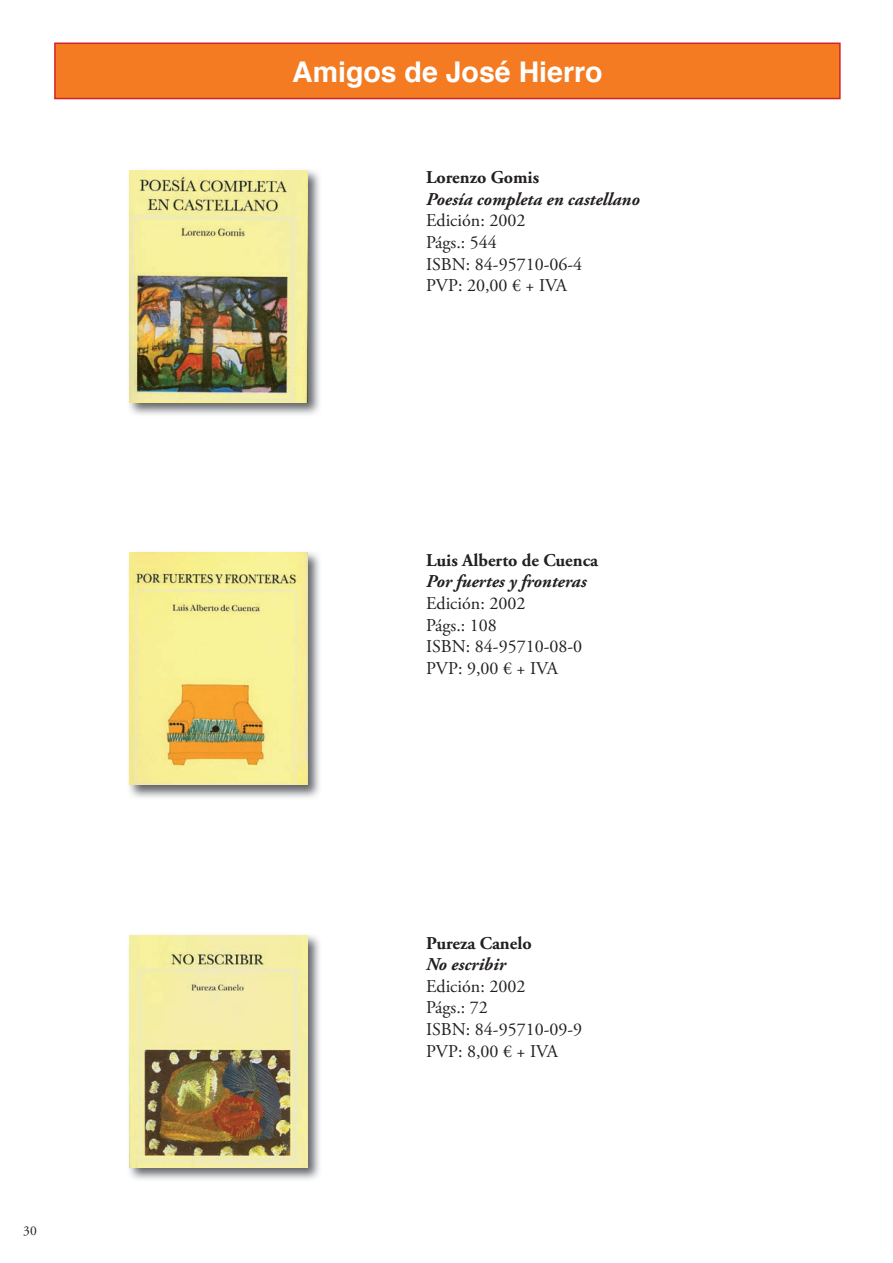
<style>
.page{position:relative;width:893px;height:1263px;background:#fff}
.page>*{position:absolute;margin:0;border:0;box-sizing:border-box;transform-origin:0 0}
.t1{font:700 28.5px "Helvetica";color:#fff}
.t2{font:18px/21.6px "Adobe Garamond Pro";color:#231f20}
.t3{font:italic 700 18px "Adobe Garamond Pro";color:#231f20}
.t4{font:700 18px "Adobe Garamond Pro";color:#231f20}
.t5{font:13.5px "Adobe Garamond Pro";color:#231f20}
</style>
<div class="page">
<div style="left:55px;top:43px;width:785px;height:56px;background:#f47b21"></div>
<div style="left:54px;top:43px;width:787px;height:56px;border:2px solid #d1232a"></div>
<img style="left:129px;top:552px;width:191px;height:246px">
<img style="left:129px;top:553px;width:179px;height:232px">
<img style="left:129px;top:935px;width:191px;height:245px">
<img style="left:129px;top:935px;width:179px;height:232px">
<img style="left:129px;top:170px;width:191px;height:245px">
<img style="left:129px;top:170px;width:179px;height:232px">
<p class="t5" style="left:23px;top:1222px;width:15px">30</p>
<h1 class="t1" style="left:292px;top:49px;width:312px">Amigos de José Hierro</h1>
<p class="t4" style="left:426px;top:167px;width:115px">Lorenzo Gomis</p>
<p class="t3" style="left:426px;top:189px;width:215px">Poesía completa en castellano</p>
<p class="t2" style="left:426px;top:211px;width:158px">Edición: 2002<br>Págs.: 544<br>ISBN: 84-95710-06-4<br>PVP: 20,00 € + IVA</p>
<p class="t4" style="left:426px;top:550px;width:174px">Luis Alberto de Cuenca</p>
<p class="t3" style="left:426px;top:571px;width:162px">Por fuertes y fronteras</p>
<p class="t2" style="left:426px;top:593px;width:158px">Edición: 2002<br>Págs.: 108<br>ISBN: 84-95710-08-0<br>PVP: 9,00 € + IVA</p>
<p class="t4" style="left:426px;top:932px;width:107px">Pureza Canelo</p>
<p class="t3" style="left:426px;top:954px;width:81px">No escribir</p>
<p class="t2" style="left:426px;top:976px;width:158px">Edición: 2002<br>Págs.: 72<br>ISBN: 84-95710-09-9<br>PVP: 8,00 € + IVA</p>
</div>
